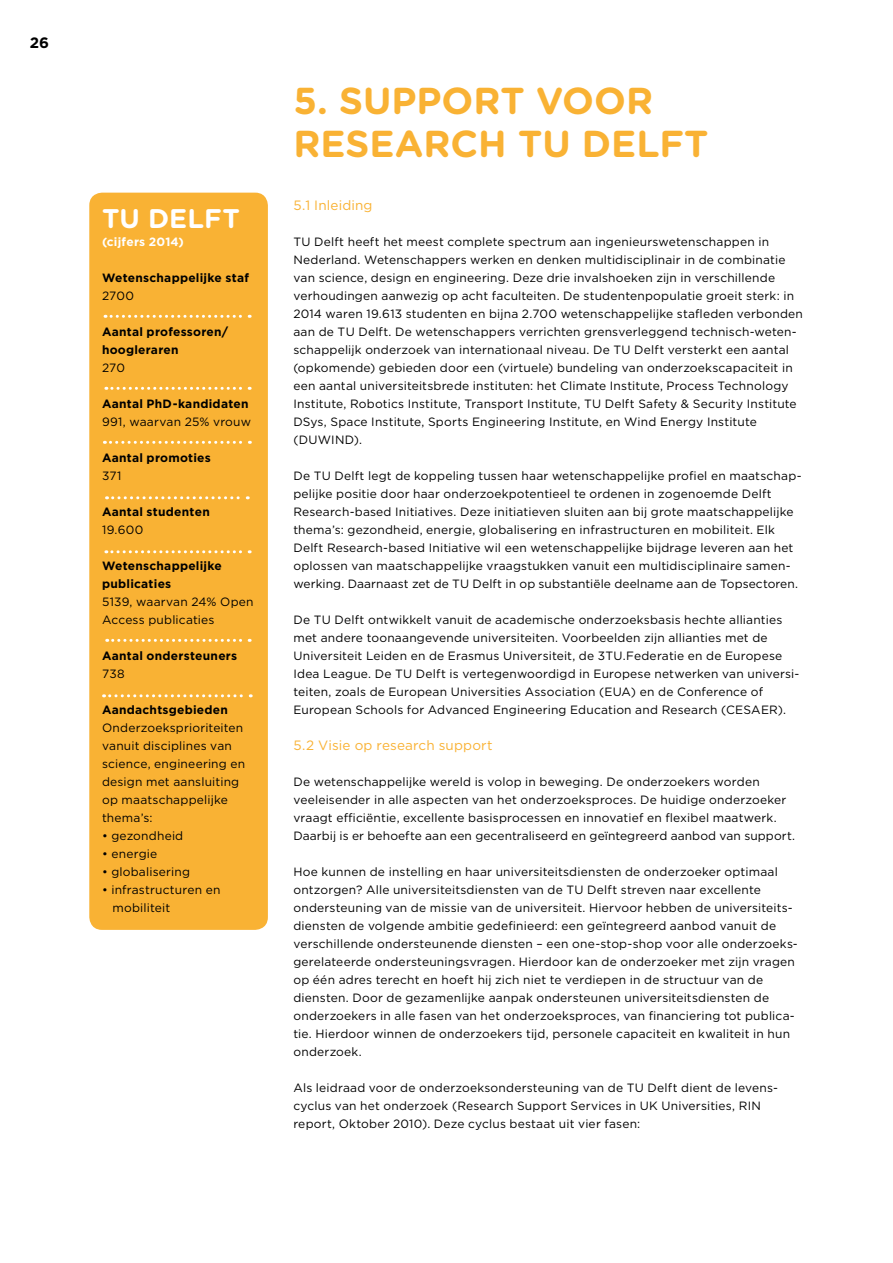
<style>
.page{position:relative;width:893px;height:1263px;background:#fff}
.page>*{position:absolute;margin:0;border:0;box-sizing:border-box;transform-origin:0 0}
.t1{font:700 37.5px/43.5px "Gotham Rounded";color:#f9b234}
.t2{font:700 27px "Gotham Rounded";letter-spacing:.005em;color:#fff}
.t3{font:700 15px "Gotham";color:#000}
.t4{font:13.5px "Gotham";letter-spacing:.01em;color:#f9b234}
.t5{font:12px/18px "Gotham";letter-spacing:.015em;color:#000}
.t6{font:700 12px/18px "Gotham";letter-spacing:.02em;color:#000}
.t7{font:700 12px "Gotham";letter-spacing:.015em;color:#fff}
</style>
<div class="page">
<div style="left:89px;top:193px;width:179px;height:737px;background:#f9b234;border-radius:13px"></div>
<svg style="left:105px;top:315px;width:145px;height:3px"></svg>
<svg style="left:106px;top:387px;width:144px;height:3px"></svg>
<svg style="left:104px;top:441px;width:146px;height:3px"></svg>
<svg style="left:107px;top:496px;width:141px;height:3px"></svg>
<svg style="left:106px;top:550px;width:144px;height:3px"></svg>
<svg style="left:107px;top:639px;width:143px;height:3px"></svg>
<svg style="left:104px;top:694px;width:147px;height:3px"></svg>
<p class="t3" style="left:30px;top:33px;width:21px">26</p>
<h2 class="t2" style="left:102px;top:198px;width:139px">TU DELFT</h2>
<p class="t7" style="left:102px;top:234px;width:83px">(cijfers 2014)</p>
<p class="t6" style="left:102px;top:268px;width:148px">Wetenschappelijke staf</p>
<p class="t5" style="left:102px;top:286px;width:33px">2700</p>
<p class="t6" style="left:102px;top:322px;width:128px">Aantal professoren/ hoogleraren</p>
<p class="t5" style="left:102px;top:358px;width:24px">270</p>
<p class="t6" style="left:102px;top:394px;width:148px">Aantal PhD-kandidaten</p>
<p class="t5" style="left:102px;top:412px;width:151px">991, waarvan 25% vrouw</p>
<p class="t6" style="left:102px;top:448px;width:110px">Aantal promoties</p>
<p class="t5" style="left:102px;top:466px;width:21px">371</p>
<p class="t6" style="left:102px;top:502px;width:109px">Aantal studenten</p>
<p class="t5" style="left:102px;top:520px;width:43px">19.600</p>
<p class="t6" style="left:102px;top:556px;width:121px">Wetenschappelijke publicaties</p>
<p class="t5" style="left:102px;top:592px;width:153px">5139, waarvan 24% Open<br>Access publicaties</p>
<p class="t6" style="left:102px;top:646px;width:137px">Aantal ondersteuners</p>
<p class="t5" style="left:102px;top:664px;width:24px">738</p>
<p class="t6" style="left:102px;top:700px;width:127px">Aandachtsgebieden</p>
<p class="t5" style="left:102px;top:718px;width:145px">Onderzoeksprioriteiten vanuit disciplines van science, engineering en design met aansluiting op maatschappelijke thema’s:</p>
<p class="t5" style="left:102px;top:826px;width:83px">• gezondheid</p>
<p class="t5" style="left:102px;top:844px;width:57px">• energie</p>
<p class="t5" style="left:102px;top:862px;width:89px">• globalisering</p>
<p class="t5" style="left:113px;top:880px;width:109px;text-indent:-10px">• infrastructuren en mobiliteit</p>
<h1 class="t1" style="left:293px;top:77px;width:417px">5. SUPPORT VOOR<br>RESEARCH TU DELFT</h1>
<p class="t4" style="left:293px;top:196px;width:81px">5.1 Inleiding</p>
<p class="t5" style="left:293px;top:232px;width:511px">TU Delft heeft het meest complete spectrum aan ingenieurswetenschappen in Nederland. Wetenschappers werken en denken multidisciplinair in de combinatie van science, design en engineering. Deze drie invalshoeken zijn in verschillende verhoudingen aanwezig op acht faculteiten. De studentenpopulatie groeit sterk: in 2014 waren 19.613 studenten en bijna 2.700 wetenschappelijke stafleden verbonden aan de TU Delft. De wetenschappers verrichten grensverleggend technisch-weten&shy;schappelijk onderzoek van internationaal niveau. De TU Delft versterkt een aantal (opkomende) gebieden door een (virtuele) bundeling van onderzoekscapaciteit in een aantal universiteitsbrede instituten: het Climate Institute, Process Technology Institute, Robotics Institute, Transport Institute, TU Delft Safety &amp; Security Institute DSys, Space Institute, Sports Engineering Institute, en Wind Energy Institute (DUWIND).</p>
<p class="t5" style="left:293px;top:466px;width:510px">De TU Delft legt de koppeling tussen haar wetenschappelijke profiel en maatschap&shy;pelijke positie door haar onderzoekpotentieel te ordenen in zogenoemde Delft Research-based Initiatives. Deze initiatieven sluiten aan bij grote maatschappelijke thema’s: gezondheid, energie, globalisering en infrastructuren en mobiliteit. Elk Delft Research-based Initiative wil een wetenschappelijke bijdrage leveren aan het oplossen van maatschappelijke vraagstukken vanuit een multidisciplinaire samen&shy;werking. Daarnaast zet de TU Delft in op substantiële deelname aan de Topsectoren.</p>
<p class="t5" style="left:293px;top:610px;width:508px">De TU Delft ontwikkelt vanuit de academische onderzoeksbasis hechte allianties met andere toonaangevende universiteiten. Voorbeelden zijn allianties met de Universiteit Leiden en de Erasmus Universiteit, de 3TU.Federatie en de Europese Idea League. De TU Delft is vertegenwoordigd in Europese netwerken van universi&shy;teiten, zoals de European Universities Association (EUA) en de Conference of European Schools for Advanced Engineering Education and Research (CESAER).</p>
<p class="t4" style="left:293px;top:736px;width:201px">5.2 Visie op research support</p>
<p class="t5" style="left:293px;top:772px;width:503px">De wetenschappelijke wereld is volop in beweging. De onderzoekers worden veeleisender in alle aspecten van het onderzoeksproces. De huidige onderzoeker vraagt efficiëntie, excellente basisprocessen en innovatief en flexibel maatwerk.<br>Daarbij is er behoefte aan een gecentraliseerd en geïntegreerd aanbod van support.</p>
<p class="t5" style="left:293px;top:862px;width:506px">Hoe kunnen de instelling en haar universiteitsdiensten de onderzoeker optimaal ontzorgen? Alle universiteitsdiensten van de TU Delft streven naar excellente ondersteuning van de missie van de universiteit. Hiervoor hebben de universiteits&shy;diensten de volgende ambitie gedefinieerd: een geïntegreerd aanbod vanuit de verschillende ondersteunende diensten – een one-stop-shop voor alle onderzoeks&shy;gerelateerde ondersteuningsvragen. Hierdoor kan de onderzoeker met zijn vragen op één adres terecht en hoeft hij zich niet te verdiepen in de structuur van de diensten. Door de gezamenlijke aanpak ondersteunen universiteitsdiensten de onderzoekers in alle fasen van het onderzoeksproces, van financiering tot publica&shy;tie. Hierdoor winnen de onderzoekers tijd, personele capaciteit en kwaliteit in hun onderzoek.</p>
<p class="t5" style="left:293px;top:1078px;width:486px">Als leidraad voor de onderzoeksondersteuning van de TU Delft dient de levens&shy;cyclus van het onderzoek (Research Support Services in UK Universities, RIN report, Oktober 2010). Deze cyclus bestaat uit vier fasen:</p>
</div>
